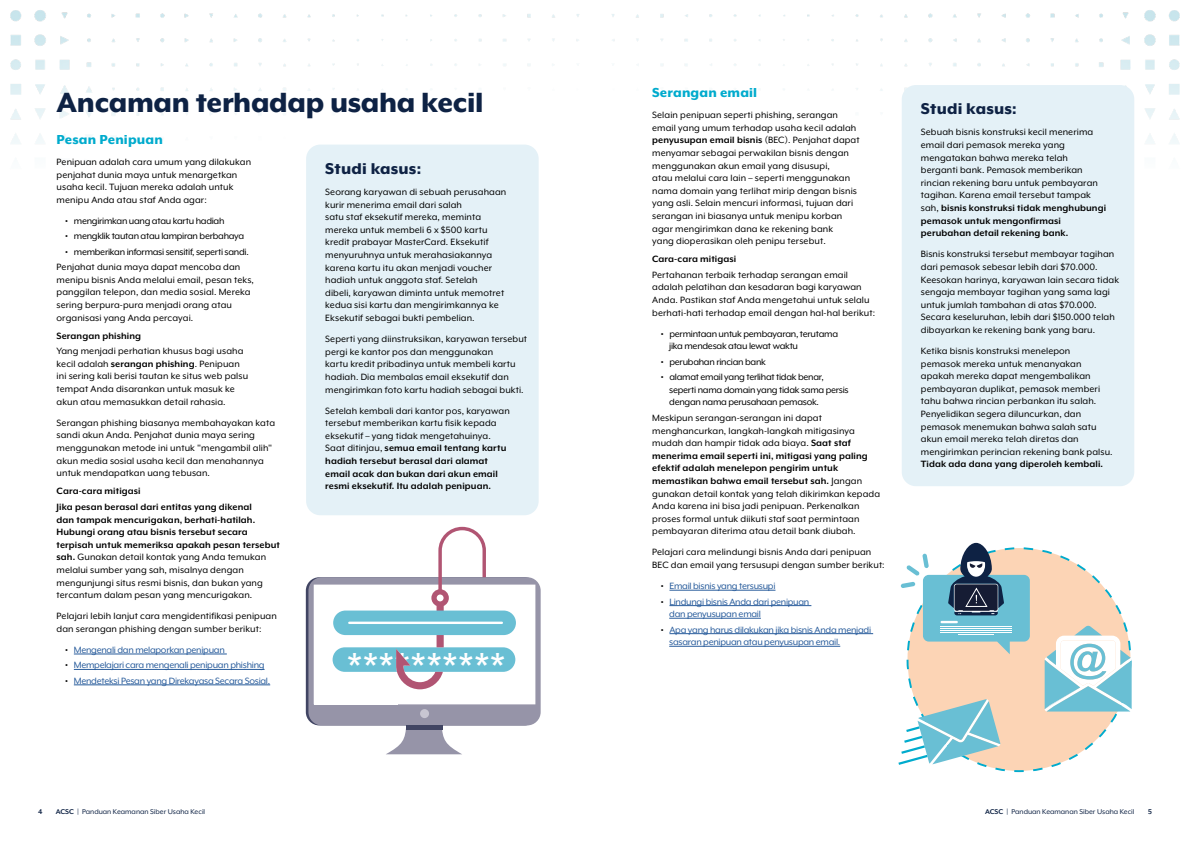
<style>
.page{position:relative;width:1191px;height:842px;background:#fff}
.page>*{position:absolute;margin:0;border:0;box-sizing:border-box;transform-origin:0 0}
.t1{font:40.9px "Arial";color:#fff}
.t2{font:800 32px "Mr Eaves XL Mod OT";letter-spacing:-.01em;color:#0e2244}
.t3{font:800 18px "Mr Eaves XL Mod OT";letter-spacing:.01em;color:#0e2244}
.t4{font:800 15px "Mr Eaves XL Mod OT";letter-spacing:.01em;color:#00abcd}
.t5{font:10.5px/12.6px "Mr Eaves XL Mod OT";letter-spacing:.01em;color:#000}
.t6{font:10.5px/12.6px "Mr Eaves XL Mod OT";letter-spacing:-.025em;color:#000}
.t7{font:10.5px/12.6px "Mr Eaves XL Mod OT";letter-spacing:-.025em;color:#275b9b}
.t8{font:700 10.5px/15.4px "Mr Eaves XL Mod OT";letter-spacing:.01em;color:#000}
.t9{font:8px "Mr Eaves XL Mod OT";color:#0e2244}
.t10{font:700 8px "Mr Eaves XL Mod OT";color:#0e2244}
.s1{font-weight:700}
.s2{font-weight:700;color:#000}
</style>
<div class="page">
<img style="left:10px;top:10px;width:1170px;height:165px">
<div style="left:306px;top:145px;width:232px;height:370px;background:#e4f1f7;border-radius:14px"></div>
<div style="left:901px;top:85px;width:233px;height:401px;background:#e4f1f7;border-radius:14px"></div>
<div style="left:907px;top:548px;width:223px;height:223px;background:#fcd4b5;border-radius:50%"></div>
<svg style="left:898px;top:699px;width:102px;height:67px"></svg>
<svg style="left:1044px;top:626px;width:87px;height:85px;background:#b3d8dd"></svg>
<svg style="left:900px;top:543px;width:129px;height:111px"></svg>
<svg style="left:306px;top:526px;width:234px;height:228px"></svg>
<hr style="left:74px;top:654px;width:153px;height:1px;background:#275b9b">
<hr style="left:74px;top:669px;width:190px;height:1px;background:#275b9b">
<hr style="left:74px;top:685px;width:196px;height:1px;background:#275b9b">
<hr style="left:669px;top:590px;width:106px;height:1px;background:#275b9b">
<hr style="left:669px;top:605px;width:142px;height:1px;background:#275b9b">
<hr style="left:669px;top:618px;width:92px;height:1px;background:#275b9b">
<hr style="left:669px;top:633px;width:204px;height:1px;background:#275b9b">
<hr style="left:669px;top:646px;width:171px;height:1px;background:#275b9b">
<h2 class="t2" style="left:57px;top:85px;width:428px">Ancaman terhadap usaha kecil</h2>
<h3 class="t4" style="left:57px;top:131px;width:108px">Pesan Penipuan</h3>
<p class="t5" style="left:57px;top:155px;width:196px">Penipuan adalah cara umum yang dilakukan penjahat dunia maya untuk menargetkan usaha kecil. Tujuan mereka adalah untuk menipu Anda atau staf Anda agar:</p>
<p class="t6" style="left:65px;top:214px;width:161px"><span class="s1">•</span> mengirimkan uang atau kartu hadiah</p>
<p class="t6" style="left:65px;top:230px;width:181px"><span class="s1">•</span> mengklik tautan atau lampiran berbahaya</p>
<p class="t6" style="left:57px;top:244px;width:192px;line-height:15.4px;text-indent:8px"><span class="s1">•</span> memberikan informasi sensitif, seperti sandi.<br>Penjahat dunia maya dapat mencoba dan</p>
<p class="t5" style="left:57px;top:273px;width:199px">menipu bisnis Anda melalui email, pesan teks, panggilan telepon, dan media sosial. Mereka sering berpura-pura menjadi orang atau organisasi yang Anda percayai.</p>
<p class="t8" style="left:57px;top:328px;width:86px">Serangan phishing</p>
<p class="t5" style="left:57px;top:345px;width:193px">Yang menjadi perhatian khusus bagi usaha kecil adalah <span class="s1">serangan phishing</span>. Penipuan ini sering kali berisi tautan ke situs web palsu tempat Anda disarankan untuk masuk ke akun atau memasukkan detail rahasia.</p>
<p class="t5" style="left:57px;top:416px;width:220px">Serangan phishing biasanya membahayakan kata sandi akun Anda. Penjahat dunia maya sering menggunakan metode ini untuk "mengambil alih" akun media sosial usaha kecil dan menahannya untuk mendapatkan uang tebusan.</p>
<p class="t8" style="left:57px;top:483px;width:197px">Cara-cara mitigasi<br>Jika pesan berasal dari entitas yang dikenal</p>
<p class="t5" style="left:57px;top:513px;width:225px"><span class="s1">dan tampak mencurigakan, berhati-hatilah.<br>Hubungi orang atau bisnis tersebut secara terpisah untuk memeriksa apakah pesan tersebut sah.</span> Gunakan detail kontak yang Anda temukan melalui sumber yang sah, misalnya dengan mengunjungi situs resmi bisnis, dan bukan yang tercantum dalam pesan yang mencurigakan.</p>
<p class="t5" style="left:57px;top:610px;width:222px">Pelajari lebih lanjut cara mengidentifikasi penipuan dan serangan phishing dengan sumber berikut:</p>
<p class="t7" style="left:65px;top:643px;width:161px"><span class="s2">•</span> Mengenali dan melaporkan penipuan</p>
<p class="t7" style="left:65px;top:659px;width:201px"><span class="s2">•</span> Mempelajari cara mengenali penipuan phishing</p>
<p class="t7" style="left:65px;top:674px;width:205px"><span class="s2">•</span> Mendeteksi Pesan yang Direkayasa Secara Sosial.</p>
<h3 class="t3" style="left:325px;top:158px;width:97px">Studi kasus:</h3>
<p class="t5" style="left:325px;top:185px;width:183px">Seorang karyawan di sebuah perusahaan kurir menerima email dari salah<br>satu staf eksekutif mereka, meminta mereka untuk membeli 6 x $500 kartu kredit prabayar MasterCard. Eksekutif menyuruhnya untuk merahasiakannya karena kartu itu akan menjadi voucher hadiah untuk anggota staf. Setelah<br>dibeli, karyawan diminta untuk memotret kedua sisi kartu dan mengirimkannya ke Eksekutif sebagai bukti pembelian.</p>
<p class="t5" style="left:325px;top:333px;width:203px">Seperti yang diinstruksikan, karyawan tersebut pergi ke kantor pos dan menggunakan<br>kartu kredit pribadinya untuk membeli kartu hadiah. Dia membalas email eksekutif dan mengirimkan foto kartu hadiah sebagai bukti.</p>
<p class="t5" style="left:325px;top:404px;width:186px">Setelah kembali dari kantor pos, karyawan tersebut memberikan kartu fisik kepada eksekutif – yang tidak mengetahuinya.<br>Saat ditinjau, <span class="s1">semua email tentang kartu hadiah tersebut berasal dari alamat email acak dan bukan dari akun email resmi eksekutif. Itu adalah penipuan.</span></p>
<h1 class="t1" style="left:347px;top:641px;width:160px">**********</h1>
<h3 class="t4" style="left:652px;top:84px;width:106px">Serangan email</h3>
<p class="t5" style="left:652px;top:109px;width:209px">Selain penipuan seperti phishing, serangan email yang umum terhadap usaha kecil adalah <span class="s1">penyusupan email bisnis</span> (BEC). Penjahat dapat menyamar sebagai perwakilan bisnis dengan menggunakan akun email yang disusupi,<br>atau melalui cara lain – seperti menggunakan nama domain yang terlihat mirip dengan bisnis yang asli. Selain mencuri informasi, tujuan dari serangan ini biasanya untuk menipu korban agar mengirimkan dana ke rekening bank<br>yang dioperasikan oleh penipu tersebut.</p>
<p class="t8" style="left:652px;top:251px;width:86px">Cara-cara mitigasi</p>
<p class="t5" style="left:652px;top:268px;width:224px">Pertahanan terbaik terhadap serangan email adalah pelatihan dan kesadaran bagi karyawan Anda. Pastikan staf Anda mengetahui untuk selalu berhati-hati terhadap email dengan hal-hal berikut:</p>
<p class="t6" style="left:669px;top:327px;width:170px;text-indent:-9px"><span class="s1">•</span> permintaan untuk pembayaran, terutama jika mendesak atau lewat waktu</p>
<p class="t6" style="left:660px;top:355px;width:107px"><span class="s1">•</span> perubahan rincian bank</p>
<p class="t6" style="left:669px;top:371px;width:181px;text-indent:-9px"><span class="s1">•</span> alamat email yang terlihat tidak benar, seperti nama domain yang tidak sama persis dengan nama perusahaan pemasok.</p>
<p class="t5" style="left:652px;top:411px;width:229px">Meskipun serangan-serangan ini dapat menghancurkan, langkah-langkah mitigasinya mudah dan hampir tidak ada biaya. <span class="s1">Saat staf menerima email seperti ini, mitigasi yang paling efektif adalah menelepon pengirim untuk memastikan bahwa email tersebut sah.</span> Jangan gunakan detail kontak yang telah dikirimkan kepada Anda karena ini bisa jadi penipuan. Perkenalkan proses formal untuk diikuti staf saat permintaan pembayaran diterima atau detail bank diubah.</p>
<p class="t5" style="left:652px;top:546px;width:234px">Pelajari cara melindungi bisnis Anda dari penipuan<br>BEC dan email yang tersusupi dengan sumber berikut:</p>
<p class="t7" style="left:660px;top:580px;width:116px"><span class="s2">•</span> Email bisnis yang tersusupi</p>
<p class="t7" style="left:669px;top:595px;width:142px;text-indent:-9px"><span class="s2">•</span> Lindungi bisnis Anda dari penipuan dan penyusupan email</p>
<p class="t7" style="left:669px;top:623px;width:203px;text-indent:-9px"><span class="s2">•</span> Apa yang harus dilakukan jika bisnis Anda menjadi sasaran penipuan atau penyusupan email.</p>
<h3 class="t3" style="left:921px;top:99px;width:97px">Studi kasus:</h3>
<p class="t5" style="left:921px;top:126px;width:187px">Sebuah bisnis konstruksi kecil menerima email dari pemasok mereka yang mengatakan bahwa mereka telah berganti bank. Pemasok memberikan rincian rekening baru untuk pembayaran tagihan. Karena email tersebut tampak sah, <span class="s1">bisnis konstruksi tidak menghubungi pemasok untuk mengonfirmasi perubahan detail rekening bank.</span></p>
<p class="t5" style="left:921px;top:248px;width:200px">Bisnis konstruksi tersebut membayar tagihan dari pemasok sebesar lebih dari $70.000.<br>Keesokan harinya, karyawan lain secara tidak sengaja membayar tagihan yang sama lagi untuk jumlah tambahan di atas $70.000.<br>Secara keseluruhan, lebih dari $150.000 telah dibayarkan ke rekening bank yang baru.</p>
<p class="t5" style="left:921px;top:345px;width:192px">Ketika bisnis konstruksi menelepon pemasok mereka untuk menanyakan apakah mereka dapat mengembalikan pembayaran duplikat, pemasok memberi tahu bahwa rincian perbankan itu salah.<br>Penyelidikan segera diluncurkan, dan pemasok menemukan bahwa salah satu akun email mereka telah diretas dan mengirimkan perincian rekening bank palsu.</p>
<p class="t8" style="left:921px;top:456px;width:182px">Tidak ada dana yang diperoleh kembali.</p>
<p class="t10" style="left:38px;top:807px;width:6px">4</p>
<p class="t9" style="left:56px;top:807px;width:151px"><span class="s1">ACSC |</span> Panduan Keamanan Siber Usaha Kecil</p>
<p class="t9" style="left:985px;top:807px;width:151px"><span class="s1">ACSC |</span> Panduan Keamanan Siber Usaha Kecil</p>
<p class="t10" style="left:1148px;top:807px;width:5px">5</p>
</div>
